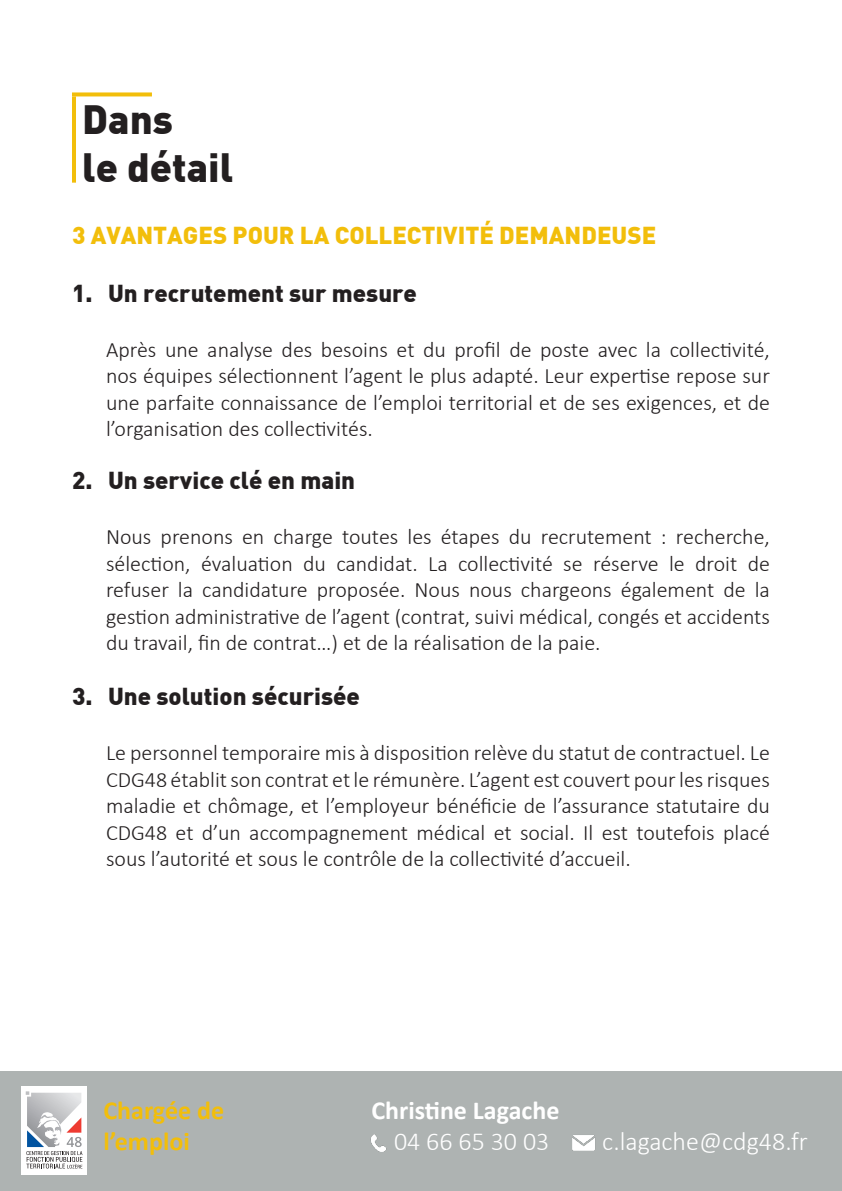
<style>
.page{position:relative;width:842px;height:1191px;background:#fff}
.page>*{position:absolute;margin:0;border:0;box-sizing:border-box;transform-origin:0 0}
.t1{font:900 40px "DIN";color:#231f20}
.Paragraphe{font:300 26px "Calibri";color:#fff}
.Paragraphe-2{font:700 26px "Calibri";color:#f2be0b}
.Paragraphe-3{font:700 26px "Calibri";color:#fff}
.t2{font:900 24px "DIN";color:#231f20}
.t3{font:900 24px "DIN";color:#f2be0b}
.t4{font:300 22px/26.4px "Calibri";color:#231f20;text-align:justify}
</style>
<div class="page">
<div style="left:0;top:1071px;width:842px;height:120px;background:#aeb3b2"></div>
<hr style="left:72px;top:96px;width:4px;height:87px;background:#f2be0b">
<svg style="left:72px;top:92px;width:80px;height:4px"></svg>
<div style="left:21px;top:1086px;width:66px;height:88px;background:#fff"></div>
<svg style="left:26px;top:1091px;width:56px;height:77px"></svg>
<img style="left:370px;top:1134px;width:17px;height:17px">
<img style="left:572px;top:1135px;width:23px;height:16px">
<p class="t1" style="left:82px;top:92px;width:92px">Dans</p>
<p class="t1" style="left:82px;top:140px;width:153px">le détail</p>
<p class="t3" style="left:72px;top:219px;width:586px">3 AVANTAGES POUR LA COLLECTIVITÉ DEMANDEUSE</p>
<p class="t2" style="left:72px;top:277px;width:347px">1. Un recrutement sur mesure</p>
<p class="t4" style="left:106px;top:336px;width:665px">Après une analyse des besoins et du profil de poste avec la collectivité, nos équipes sélectionnent l’agent le plus adapté. Leur expertise repose sur une parfaite connaissance de l’emploi territorial et de ses exigences, et de l’organisation des collectivités.</p>
<p class="t2" style="left:72px;top:464px;width:285px">2. Un service clé en main</p>
<p class="t4" style="left:106px;top:523px;width:665px">Nous prenons en charge toutes les étapes du recrutement : recherche, sélection, évaluation du candidat. La collectivité se réserve le droit de refuser la candidature proposée. Nous nous chargeons également de la gestion administrative de l’agent (contrat, suivi médical, congés et accidents du travail, fin de contrat…) et de la réalisation de la paie.</p>
<p class="t2" style="left:72px;top:680px;width:289px">3. Une solution sécurisée</p>
<p class="t4" style="left:106px;top:739px;width:665px">Le personnel temporaire mis à disposition relève du statut de contractuel. Le CDG48 établit son contrat et le rémunère. L’agent est couvert pour les risques maladie et chômage, et l’employeur bénéficie de l’assurance statutaire du CDG48 et d’un accompagnement médical et social. Il est toutefois placé sous l’autorité et sous le contrôle de la collectivité d’accueil.</p>
<p class="Paragraphe-2" style="left:103px;top:1092px;width:122px">Chargée de</p>
<p class="Paragraphe-2" style="left:103px;top:1123px;width:88px">l’emploi</p>
<p class="Paragraphe-3" style="left:371px;top:1092px;width:190px">Christine Lagache</p>
<p class="Paragraphe" style="left:394px;top:1125px;width:157px">04 66 65 30 03</p>
<p class="Paragraphe" style="left:602px;top:1125px;width:207px">c.lagache@cdg48.fr</p>
</div>
